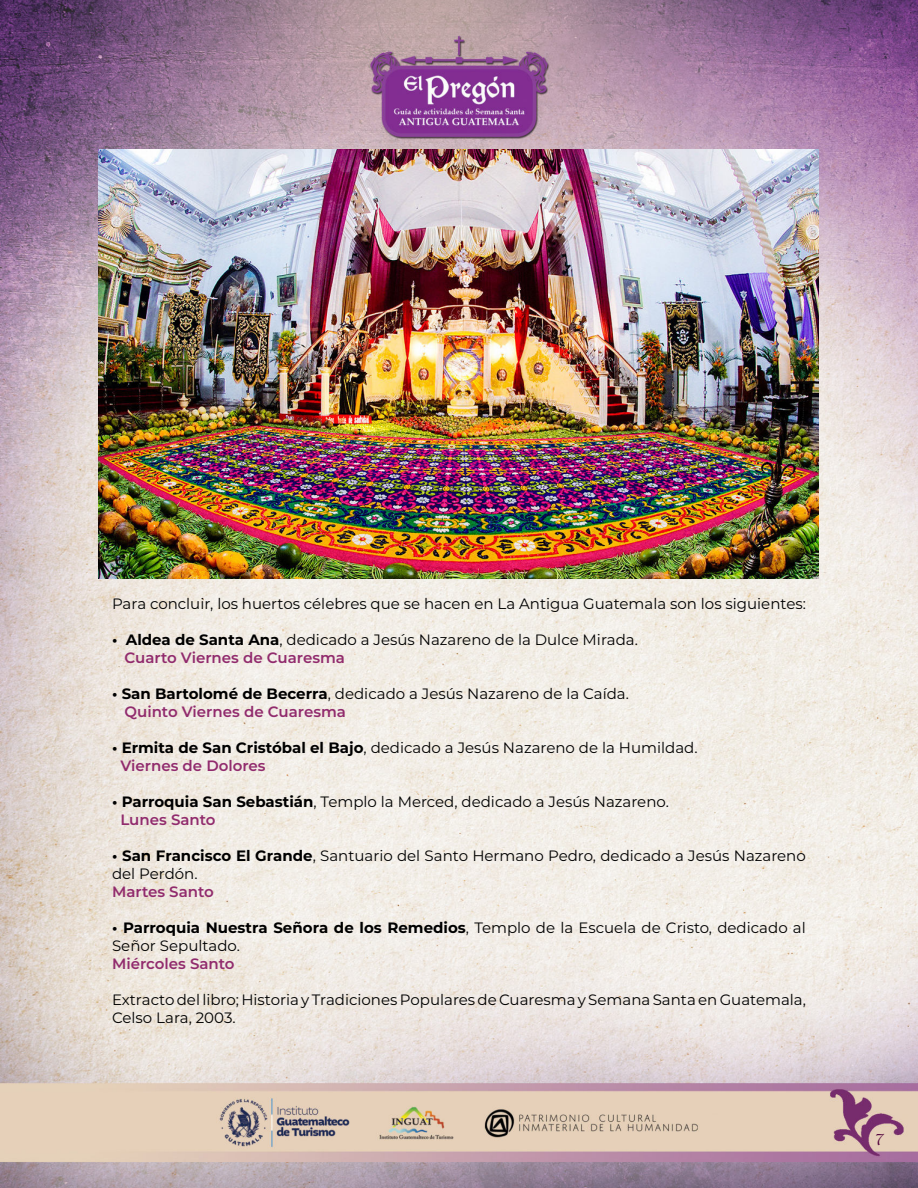
<style>
.page{position:relative;width:918px;height:1188px;background:#fff}
.page>*{position:absolute;margin:0;border:0;box-sizing:border-box;transform-origin:0 0}
.t1{font:18px "Harrington";color:#51023b}
.t2{font:15px/18px "Montserrat";color:#000}
.t3{font:600 15px "Montserrat";color:#912b6d}
.s1{font-weight:700}
.s2{font-weight:600;color:#912b6d}
</style>
<div class="page">
<img style="left:0;top:0;width:918px;height:1188px">
<img style="left:99px;top:149px;width:720px;height:430px">
<p class="t2" style="left:112px;top:594px;width:695px">Para concluir, los huertos célebres que se hacen en La Antigua Guatemala son los siguientes:</p>
<p class="t2" style="left:125px;top:630px;width:515px;text-indent:-12px"><span class="s1">• Aldea de Santa Ana</span>, dedicado a Jesús Nazareno de la Dulce Mirada.<br><span class="s2">Cuarto Viernes de Cuaresma</span></p>
<p class="t2" style="left:125px;top:684px;width:506px;text-indent:-12px"><span class="s1">• San Bartolomé de Becerra</span>, dedicado a Jesús Nazareno de la Caída.<br><span class="s2">Quinto Viernes de Cuaresma</span></p>
<p class="t2" style="left:120px;top:738px;width:579px;text-indent:-8px"><span class="s1">• Ermita de San Cristóbal el Bajo</span>, dedicado a Jesús Nazareno de la Humildad.<br><span class="s2">Viernes de Dolores</span></p>
<p class="t2" style="left:120px;top:792px;width:550px;text-indent:-8px"><span class="s1">• Parroquia San Sebastián</span>, Templo la Merced, dedicado a Jesús Nazareno.<br><span class="s2">Lunes Santo</span></p>
<p class="t2" style="left:112px;top:846px;width:695px"><span class="s1">• San Francisco El Grande</span>, Santuario del Santo Hermano Pedro, dedicado a Jesús Nazareno del Perdón.</p>
<p class="t3" style="left:112px;top:883px;width:103px">Martes Santo</p>
<p class="t2" style="left:112px;top:918px;width:695px"><span class="s1">• Parroquia Nuestra Señora de los Remedios</span>, Templo de la Escuela de Cristo, dedicado al<br>Señor Sepultado.</p>
<p class="t3" style="left:112px;top:955px;width:124px">Miércoles Santo</p>
<p class="t2" style="left:112px;top:990px;width:695px">Extracto del libro; Historia y Tradiciones Populares de Cuaresma y Semana Santa en Guatemala,<br>Celso Lara, 2003.</p>
<p class="t1" style="left:876px;top:1129px;width:9px">7</p>
</div>
